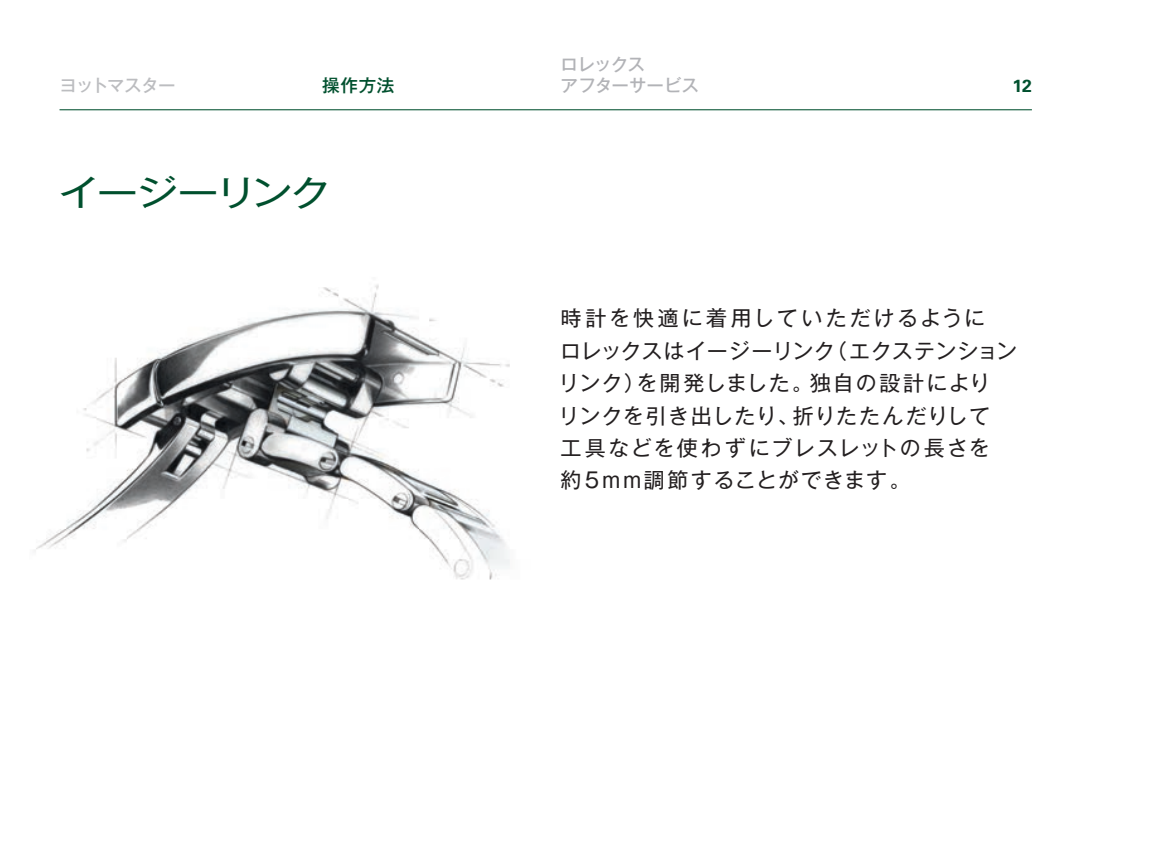
<style>
.page{position:relative;width:1151px;height:844px;background:#fff}
.page>*{position:absolute;margin:0;border:0;box-sizing:border-box;transform-origin:0 0}
.t1{font:35px "Gothic MB101 Pro";letter-spacing:-.09em;color:#00502e;scale:1.2 1}
.t2{font:21px/32.6px "Gothic MB101 Pro";letter-spacing:.06em;color:#231f20}
.t3{font:500 17.5px "Gothic MB101 Pro";letter-spacing:-.005em;color:#b2b3b7}
.t4{font:500 17.5px "Gothic MB101 Pro";letter-spacing:-.045em;color:#bcbdc0}
.t5{font:500 17.5px "Gothic MB101 Pro";letter-spacing:-.03em;color:#b2b3b7}
.t6{font:500 17.5px "Gothic MB101 Pro";color:#00502e}
.t7{font:700 17.5px "Univers LT Std";color:#00502e}
</style>
<div class="page">
<hr style="left:60px;top:109px;width:972px;height:1px;background:#00502e">
<img style="left:34px;top:284px;width:476px;height:296px">
<p class="t5" style="left:561px;top:49px;width:86px">ロレックス</p>
<p class="t4" style="left:60px;top:70px;width:118px">ヨットマスター</p>
<p class="t3" style="left:561px;top:70px;width:140px">アフターサービス</p>
<p class="t6" style="left:322px;top:70px;width:74px">操作方法</p>
<h1 class="t1" style="left:59px;top:164px;width:229px">イージーリンク</h1>
<p class="t7" style="left:1012px;top:76px;width:21px">12</p>
<p class="t2" style="left:559px;top:299px;width:460px">時計を快適に着用していただけるように<br>ロレックスはイージーリンク（エクステンションリンク）を開発しました。独自の設計により<br>リンクを引き出したり、折りたたんだりして<br>工具などを使わずにブレスレットの長さを約5ｍｍ調節することができます。</p>
</div>
